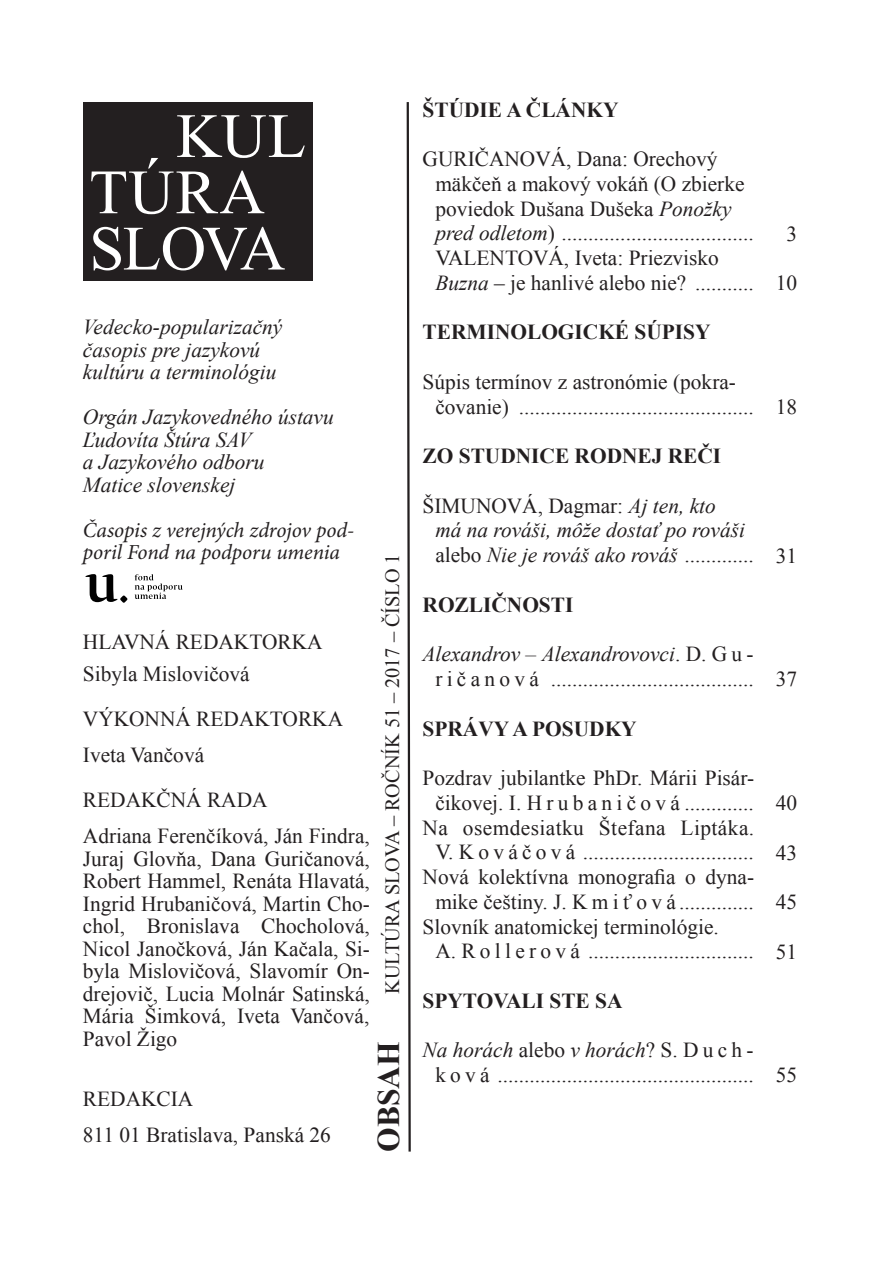
<style>
.page{position:relative;width:893px;height:1276px;background:#fff}
.page>*{position:absolute;margin:0;border:0;box-sizing:border-box;transform-origin:0 0}
.t1{font:63px/56.2px "Times New Roman";letter-spacing:-.005em;color:#fff}
.t2{font:700 31.5px "Times New Roman";color:#231f20}
.t3{font:21.38px/22.5px "Times New Roman";color:#231f20}
.t4{font:italic 21.38px/22.5px "Times New Roman";color:#231f20}
.t5{font:700 21.38px "Times New Roman";color:#231f20}
.t6{font:italic 21.38px/22.5px "Minion Pro";letter-spacing:-.005em;color:#231f20}
.t7{font:21.38px "Times New Roman";letter-spacing:.02em;color:#231f20}
.t8{font:20.25px "Times New Roman";color:#231f20}
.s1{font-style:italic}
.s2{font-style:normal}
</style>
<div class="page">
<div style="left:83px;top:102px;width:230px;height:179px;background:#231f20"></div>
<svg style="left:86px;top:574px;width:32px;height:28px"></svg>
<svg style="left:135px;top:574px;width:48px;height:25px"></svg>
<svg style="left:120px;top:595px;width:7px;height:8px"></svg>
<svg style="left:406px;top:102px;width:5px;height:1050px"></svg>
<h1 class="t1" style="left:89px;top:107px;width:218px;text-indent:87px">KUL<br>TÚRA<br>SLOVA</h1>
<p class="t4" style="left:83px;top:315px;width:201px">Vedecko-popularizačný časopis pre jazykovú kultúru a terminológiu</p>
<p class="t4" style="left:83px;top:405px;width:252px">Orgán Jazykovedného ústavu<br>Ľudovíta Štúra SAV<br>a Jazykového odboru<br>Matice slovenskej</p>
<p class="t6" style="left:83px;top:520px;width:273px">Časopis z verejných zdrojov pod&shy;poril Fond na podporu umenia</p>
<p class="t3" style="left:83px;top:626px;width:241px;line-height:31.5px">HLAVNÁ REDAKTORKA<br>Sibyla Mislovičová</p>
<p class="t3" style="left:83px;top:700px;width:262px;line-height:36px">VÝKONNÁ REDAKTORKA<br>Iveta Vančová</p>
<p class="t3" style="left:83px;top:781px;width:288px;line-height:36px">REDAKČNÁ RADA<br>Adriana Ferenčíková, Ján Findra,</p>
<p class="t3" style="left:83px;top:847px;width:289px;text-align:justify">Juraj Glovňa, Dana Guričanová, Robert Hammel, Renáta Hlavatá, Ingrid Hrubaničová, Martin Cho&shy;chol, Bronislava Chocholová, Nicol Janočková, Ján Kačala, Si&shy;byla Mislovičová, Slavomír On&shy;drejovič, Lucia Molnár Satinská, Mária Šimková, Iveta Vančová, Pavol Žigo</p>
<p class="t3" style="left:83px;top:1081px;width:249px;line-height:36px">REDAKCIA<br>811 01 Bratislava, Panská 26</p>
<p class="t8" style="left:379px;top:994px;width:442px;rotate:-90deg">KULTÚRA SLOVA – ROČNÍK 51 – 2017 – ČÍSLO 1</p>
<h2 class="t2" style="left:367px;top:1151px;width:112px;rotate:-90deg">OBSAH</h2>
<p class="t5" style="left:423px;top:95px;width:197px">ŠTÚDIE A ČLÁNKY</p>
<p class="t3" style="left:435px;top:146px;width:320px;line-height:24.8px;text-indent:-13px">GURIČANOVÁ, Dana: Orechový mäkčeň a makový vokáň (O zbierke poviedok Dušana Dušeka <span class="s1">Ponožky pred odletom</span>) ....................................<br>VALENTOVÁ, Iveta: Priezvisko <span class="s1">Buzna</span> – je hanlivé alebo nie? ...........</p>
<p class="t5" style="left:423px;top:317px;width:290px">TERMINOLOGICKÉ SÚPISY</p>
<p class="t3" style="left:435px;top:369px;width:320px;line-height:24.8px;text-indent:-13px">Súpis termínov z astronómie (pokra&shy;čovanie) ............................................</p>
<p class="t5" style="left:423px;top:441px;width:300px">ZO STUDNICE RODNEJ REČI</p>
<p class="t4" style="left:435px;top:492px;width:320px;line-height:24.8px;text-indent:-13px"><span class="s2">ŠIMUNOVÁ, Dagmar:</span> Aj ten, kto<br>má na rováši, môže dostať po rováši <span class="s2">alebo</span> Nie je rováš ako rováš <span class="s2">.............</span></p>
<p class="t5" style="left:423px;top:590px;width:152px">ROZLIČNOSTI</p>
<p class="t3" style="left:423px;top:641px;width:333px;line-height:24.8px;text-align:center"><span class="s1">Alexandrov – Alexandrovovci</span>. D. G u - r i č a n o v á ......................................</p>
<p class="t5" style="left:423px;top:713px;width:216px">SPRÁVY A POSUDKY</p>
<p class="t3" style="left:423px;top:766px;width:333px">Pozdrav jubilantke PhDr. Márii Pisár-</p>
<p class="t3" style="left:435px;top:791px;width:320px">čikovej. I. H r u b a n i č o v á .............</p>
<p class="t7" style="left:423px;top:813px;width:333px">Na osemdesiatku Štefana Liptáka.</p>
<p class="t3" style="left:435px;top:840px;width:320px">V. K o v á č o v á ................................</p>
<p class="t3" style="left:423px;top:865px;width:333px">Nová kolektívna monografia o dyna-</p>
<p class="t3" style="left:435px;top:890px;width:320px">mike češtiny. J. K m i ť o v á ..............</p>
<p class="t3" style="left:423px;top:915px;width:298px">Slovník anatomickej terminológie.</p>
<p class="t3" style="left:435px;top:939px;width:320px">A. R o l l e r o v á ...............................</p>
<p class="t5" style="left:423px;top:986px;width:201px">SPYTOVALI STE SA</p>
<p class="t3" style="left:423px;top:1037px;width:333px;line-height:24.8px;text-align:center"><span class="s1">Na horách</span> alebo <span class="s1">v horách</span>? S. D u c h - k o v á ................................................</p>
<p class="t3" style="left:787px;top:222px;width:12px">3</p>
<p class="t3" style="left:776px;top:271px;width:23px">10</p>
<p class="t3" style="left:776px;top:395px;width:23px">18</p>
<p class="t3" style="left:776px;top:544px;width:23px">31</p>
<p class="t3" style="left:776px;top:667px;width:23px">37</p>
<p class="t3" style="left:776px;top:791px;width:23px">40</p>
<p class="t3" style="left:776px;top:841px;width:23px">43</p>
<p class="t3" style="left:776px;top:890px;width:23px">45</p>
<p class="t3" style="left:776px;top:940px;width:23px">51</p>
<p class="t3" style="left:776px;top:1063px;width:23px">55</p>
</div>
